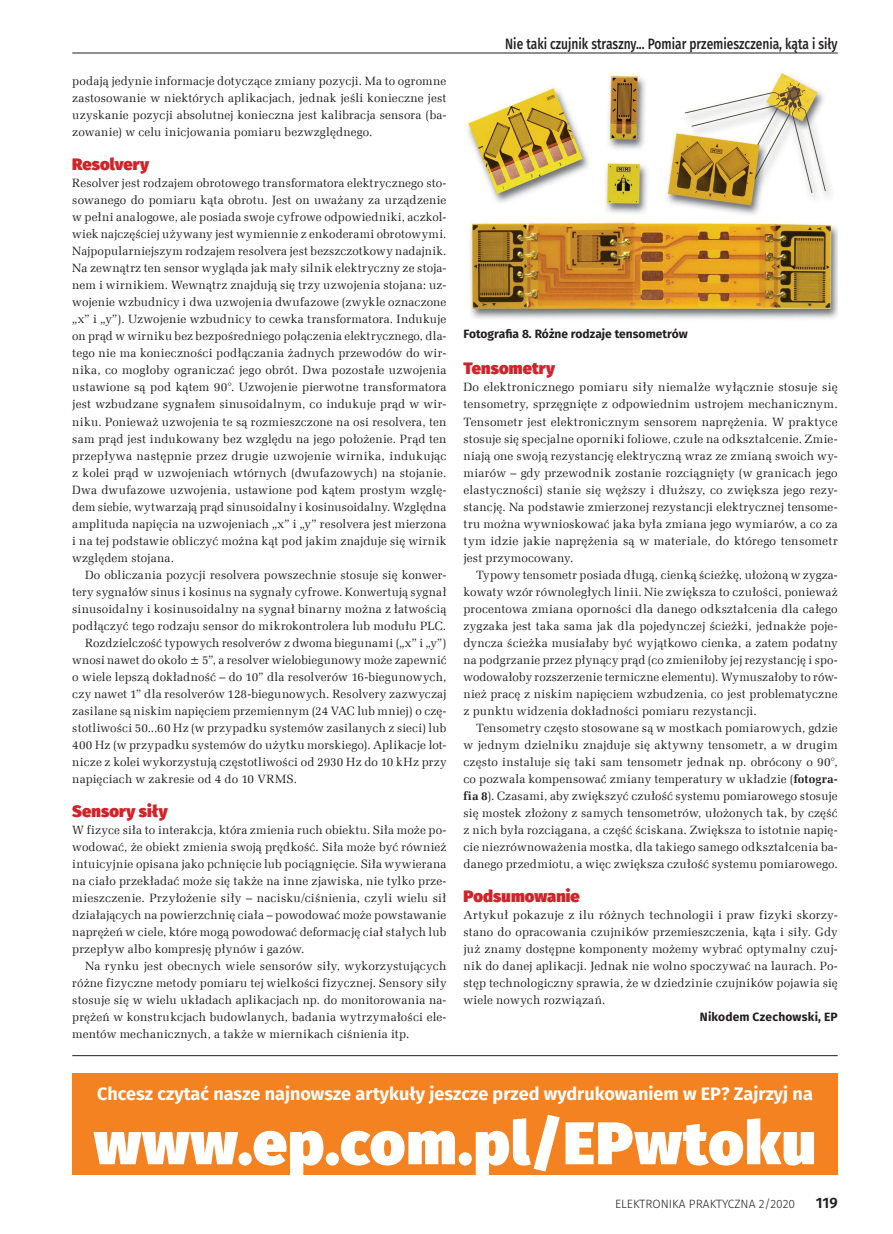
<style>
.page{position:relative;width:893px;height:1234px;background:#fff}
.page>*{position:absolute;margin:0;border:0;box-sizing:border-box;transform-origin:0 0}
._7_tabela_trec{font:900 60px "Fira Sans";letter-spacing:.025em;color:#fff}
._7_tabela_trec-2{font:700 18px "Fira Sans";color:#fff}
._3_Srodtytul{font:900 16.5px "Fira Sans";letter-spacing:.005em;color:#d1232a}
.t1{font:500 15px "Fira Sans";color:#231f20;scale:.8 1}
.t2{font:600 15px "Fira Sans";color:#231f20}
._1_Body{font:12px/17px "Zapf Ellipt EU";letter-spacing:.015em;color:#231f20;text-align:justify}
._4_Podpis{font:700 12px "Fira Sans";color:#231f20}
.t3{font:300 12px "Fira Sans";color:#231f20}
._0_autor{font:700 12px "Fira Sans";letter-spacing:.015em;color:#231f20}
.s1{font-weight:700}
</style>
<div class="page">
<hr style="left:72px;top:53px;width:766px;height:1px;background:#231f20">
<img style="left:467px;top:72px;width:371px;height:247px">
<hr style="left:72px;top:1054px;width:766px;height:1px;background:#231f20">
<div style="left:72px;top:1072px;width:766px;height:102px;background:#f58220"></div>
<p class="_1_Body" style="left:72px;top:73px;width:376px">podają jedynie informacje dotyczące zmiany pozycji. Ma to ogromne zastosowanie w niektórych aplikacjach, jednak jeśli konieczne jest uzyskanie pozycji absolutnej konieczna jest kalibracja sensora (ba&shy;zowanie) w celu inicjowania pomiaru bezwzględnego.</p>
<p class="_3_Srodtytul" style="left:72px;top:149px;width:78px">Resolvery</p>
<p class="_1_Body" style="left:72px;top:175px;width:376px">Resolver jest rodzajem obrotowego transformatora elektrycznego sto&shy;sowanego do pomiaru kąta obrotu. Jest on uważany za urządzenie w pełni analogowe, ale posiada swoje cyfrowe odpowiedniki, aczkol&shy;wiek najczęściej używany jest wymiennie z enkoderami obrotowymi.<br>Najpopularniejszym rodzajem resolvera jest bezszczotkowy nadajnik.<br>Na zewnątrz ten sensor wygląda jak mały silnik elektryczny ze stoja&shy;nem i wirnikiem. Wewnątrz znajdują się trzy uzwojenia stojana: uz&shy;wojenie wzbudnicy i dwa uzwojenia dwufazowe (zwykle oznaczone „x” i „y”). Uzwojenie wzbudnicy to cewka transformatora. Indukuje on prąd w wirniku bez bezpośredniego połączenia elektrycznego, dla&shy;tego nie ma konieczności podłączania żadnych przewodów do wir&shy;nika, co mogłoby ograniczać jego obrót. Dwa pozostałe uzwojenia ustawione są pod kątem 90°. Uzwojenie pierwotne transformatora jest wzbudzane sygnałem sinusoidalnym, co indukuje prąd w wir&shy;niku. Ponieważ uzwojenia te są rozmieszczone na osi resolvera, ten sam prąd jest indukowany bez względu na jego położenie. Prąd ten przepływa następnie przez drugie uzwojenie wirnika, indukując z kolei prąd w uzwojeniach wtórnych (dwufazowych) na stojanie.<br>Dwa dwufazowe uzwojenia, ustawione pod kątem prostym wzglę&shy;dem siebie, wytwarzają prąd sinusoidalny i kosinusoidalny. Względna amplituda napięcia na uzwojeniach „x” i „y” resolvera jest mierzona i na tej podstawie obliczyć można kąt pod jakim znajduje się wirnik względem stojana.</p>
<p class="_1_Body" style="left:72px;top:566px;width:376px;text-indent:13px">Do obliczania pozycji resolvera powszechnie stosuje się konwer&shy;tery sygnałów sinus i kosinus na sygnały cyfrowe. Konwertują sygnał sinusoidalny i kosinusoidalny na sygnał binarny można z łatwością podłączyć tego rodzaju sensor do mikrokontrolera lub modułu PLC.</p>
<p class="_1_Body" style="left:72px;top:634px;width:376px;text-indent:13px">Rozdzielczość typowych resolverów z dwoma biegunami („x” i „y”) wnosi nawet do około ± 5”, a resolver wielobiegunowy może zapewnić o wiele lepszą dokładność – do 10” dla resolverów 16-biegunowych, czy nawet 1” dla resolverów 128-biegunowych. Resolvery zazwyczaj zasilane są niskim napięciem przemiennym (24 VAC lub mniej) o czę&shy;stotliwości 50...60 Hz (w przypadku systemów zasilanych z sieci) lub 400 Hz (w przypadku systemów do użytku morskiego). Aplikacje lot&shy;nicze z kolei wykorzystują częstotliwości od 2930 Hz do 10 kHz przy napięciach w zakresie od 4 do 10 VRMS.</p>
<p class="_3_Srodtytul" style="left:72px;top:795px;width:97px">Sensory siły</p>
<p class="_1_Body" style="left:72px;top:821px;width:376px">W fizyce siła to interakcja, która zmienia ruch obiektu. Siła może po&shy;wodować, że obiekt zmienia swoją prędkość. Siła może być również intuicyjnie opisana jako pchnięcie lub pociągnięcie. Siła wywierana na ciało przekładać może się także na inne zjawiska, nie tylko prze&shy;mieszczenie. Przyłożenie siły – nacisku/ciśnienia, czyli wielu sił działających na powierzchnię ciała – powodować może powstawanie naprężeń w ciele, które mogą powodować deformację ciał stałych lub przepływ albo kompresję płynów i gazów.</p>
<p class="_1_Body" style="left:72px;top:957px;width:376px;text-indent:13px">Na rynku jest obecnych wiele sensorów siły, wykorzystujących różne fizyczne metody pomiaru tej wielkości fizycznej. Sensory siły stosuje się w wielu układach aplikacjach np. do monitorowania na&shy;prężeń w konstrukcjach budowlanych, badania wytrzymałości ele&shy;mentów mechanicznych, a także w miernikach ciśnienia itp.</p>
<p class="t1" style="left:505px;top:32px;width:417px">Nie taki czujnik straszny... Pomiar przemieszczenia, kąta i siły</p>
<p class="_4_Podpis" style="left:463px;top:323px;width:226px">Fotografia 8. Różne rodzaje tensometrów</p>
<p class="_3_Srodtytul" style="left:463px;top:353px;width:93px">Tensometry</p>
<p class="_1_Body" style="left:463px;top:379px;width:376px">Do elektronicznego pomiaru siły niemalże wyłącznie stosuje się tensometry, sprzęgnięte z odpowiednim ustrojem mechanicznym.<br>Tensometr jest elektronicznym sensorem naprężenia. W praktyce stosuje się specjalne oporniki foliowe, czułe na odkształcenie. Zmie&shy;niają one swoją rezystancję elektryczną wraz ze zmianą swoich wy&shy;miarów – gdy przewodnik zostanie rozciągnięty (w granicach jego elastyczności) stanie się węższy i dłuższy, co zwiększa jego rezy&shy;stancję. Na podstawie zmierzonej rezystancji elektrycznej tensome&shy;tru można wywnioskować jaka była zmiana jego wymiarów, a co za tym idzie jakie naprężenia są w materiale, do którego tensometr jest przymocowany.</p>
<p class="_1_Body" style="left:463px;top:566px;width:376px;text-indent:13px">Typowy tensometr posiada długą, cienką ścieżkę, ułożoną w zygza&shy;kowaty wzór równoległych linii. Nie zwiększa to czułości, ponieważ procentowa zmiana oporności dla danego odkształcenia dla całego zygzaka jest taka sama jak dla pojedynczej ścieżki, jednakże poje&shy;dyncza ścieżka musiałaby być wyjątkowo cienka, a zatem podatny na podgrzanie przez płynący prąd (co zmieniłoby jej rezystancję i spo&shy;wodowałoby rozszerzenie termiczne elementu). Wymuszałoby to rów&shy;nież pracę z niskim napięciem wzbudzenia, co jest problematyczne z punktu widzenia dokładności pomiaru rezystancji.</p>
<p class="_1_Body" style="left:463px;top:719px;width:376px;text-indent:13px">Tensometry często stosowane są w mostkach pomiarowych, gdzie w jednym dzielniku znajduje się aktywny tensometr, a w drugim często instaluje się taki sam tensometr jednak np. obrócony o 90°, co pozwala kompensować zmiany temperatury w układzie (<span class="s1">fotogra&shy;fia 8</span>). Czasami, aby zwiększyć czułość systemu pomiarowego stosuje się mostek złożony z samych tensometrów, ułożonych tak, by część z nich była rozciągana, a część ściskana. Zwiększa to istotnie napię&shy;cie niezrównoważenia mostka, dla takiego samego odkształcenia ba&shy;danego przedmiotu, a więc zwiększa czułość systemu pomiarowego.</p>
<p class="_3_Srodtytul" style="left:463px;top:880px;width:118px">Podsumowanie</p>
<p class="_1_Body" style="left:463px;top:906px;width:376px">Artykuł pokazuje z ilu różnych technologii i praw fizyki skorzy&shy;stano do opracowania czujników przemieszczenia, kąta i siły. Gdy już znamy dostępne komponenty możemy wybrać optymalny czuj&shy;nik do danej aplikacji. Jednak nie wolno spoczywać na laurach. Po&shy;stęp technologiczny sprawia, że w dziedzinie czujników pojawia się wiele nowych rozwiązań.</p>
<p class="_0_autor" style="left:700px;top:1006px;width:139px">Nikodem Czechowski, EP</p>
<p class="_7_tabela_trec-2" style="left:97px;top:1077px;width:717px">Chcesz czytać nasze najnowsze artykuły jeszcze przed wydrukowaniem w EP? Zajrzyj na</p>
<p class="_7_tabela_trec" style="left:94px;top:1087px;width:723px">www.ep.com.pl/EPwtoku</p>
<p class="t3" style="left:615px;top:1195px;width:182px">ELEKTRONIKA PRAKTYCZNA 2/2020</p>
<p class="t2" style="left:816px;top:1190px;width:23px">119</p>
</div>
